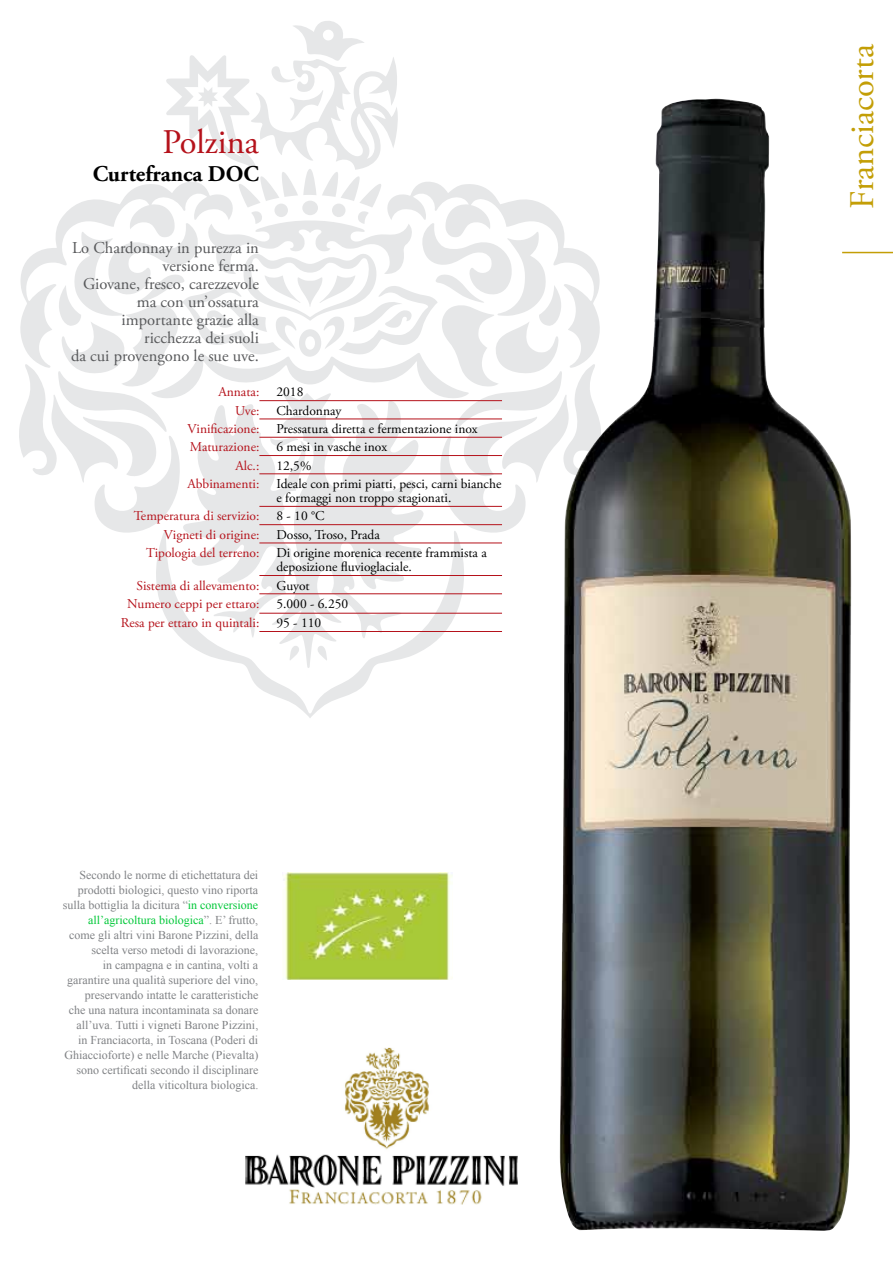
<style>
.page{position:relative;width:893px;height:1263px;background:#fff}
.page>*{position:absolute;margin:0;border:0;box-sizing:border-box;transform-origin:0 0}
.t1{font:34.5px "Adobe Garamond Pro";color:#c39e06}
.t2{font:34.5px "Adobe Garamond Pro";color:#b5121b}
.t3{font:700 22.5px "Adobe Garamond Pro";color:#000}
.t4{font:16.5px/18px "Adobe Garamond Pro";color:#58595b;text-align:right}
.t5{font:13.5px/14.2px "Adobe Garamond Pro";color:#000}
.t6{font:13.5px "Adobe Garamond Pro";color:#b5121b}
.t7{font:12px/15px "Times New Roman";color:#808285;text-align:right}
.s1{color:#00c838}
</style>
<div class="page">
<svg style="left:156px;top:533px;width:308px;height:185px"></svg>
<svg style="left:183px;top:533px;width:241px;height:136px"></svg>
<svg style="left:19px;top:21px;width:540px;height:512px"></svg>
<hr style="left:842px;top:252px;width:51px;height:1px;background:#c39e06">
<hr style="left:259px;top:400px;width:243px;height:1px;background:#b5121b">
<hr style="left:259px;top:419px;width:243px;height:1px;background:#b5121b">
<hr style="left:259px;top:437px;width:243px;height:1px;background:#b5121b">
<hr style="left:259px;top:524px;width:243px;height:1px;background:#b5121b">
<hr style="left:259px;top:543px;width:243px;height:1px;background:#b5121b">
<hr style="left:259px;top:455px;width:243px;height:1px;background:#b5121b">
<hr style="left:259px;top:474px;width:243px;height:1px;background:#b5121b">
<hr style="left:259px;top:506px;width:243px;height:1px;background:#b5121b">
<hr style="left:259px;top:575px;width:243px;height:1px;background:#b5121b">
<hr style="left:259px;top:593px;width:243px;height:1px;background:#b5121b">
<hr style="left:259px;top:613px;width:243px;height:1px;background:#b5121b">
<hr style="left:259px;top:631px;width:243px;height:1px;background:#b5121b">
<img style="left:559px;top:99px;width:292px;height:1132px">
<img style="left:245px;top:1047px;width:273px;height:158px">
<img style="left:284px;top:873px;width:168px;height:107px">
<h1 class="t2" style="left:163px;top:121px;width:98px">Polzina</h1>
<h2 class="t3" style="left:93px;top:160px;width:168px">Curtefranca DOC</h2>
<h3 class="t4" style="left:71px;top:239px;width:189px">Lo Chardonnay in purezza in versione ferma.<br>Giovane, fresco, carezzevole ma con un’ossatura importante grazie alla ricchezza dei suoli<br>da cui provengono le sue uve.</h3>
<p class="t6" style="left:218px;top:384px;width:43px">Annata:</p>
<p class="t5" style="left:276px;top:385px;width:28px">2018</p>
<p class="t6" style="left:235px;top:402px;width:26px">Uve:</p>
<p class="t5" style="left:276px;top:404px;width:67px">Chardonnay</p>
<p class="t6" style="left:188px;top:421px;width:73px">Vinificazione:</p>
<p class="t5" style="left:276px;top:422px;width:203px">Pressatura diretta e fermentazione inox</p>
<p class="t6" style="left:190px;top:439px;width:71px">Maturazione:</p>
<p class="t5" style="left:276px;top:440px;width:112px">6 mesi in vasche inox</p>
<p class="t6" style="left:235px;top:457px;width:25px">Alc.:</p>
<p class="t5" style="left:276px;top:459px;width:37px">12,5%</p>
<p class="t6" style="left:188px;top:475px;width:73px">Abbinamenti:</p>
<p class="t5" style="left:276px;top:477px;width:226px">Ideale con primi piatti, pesci, carni bianche e formaggi non troppo stagionati.</p>
<p class="t6" style="left:134px;top:508px;width:127px">Temperatura di servizio:</p>
<p class="t5" style="left:276px;top:509px;width:50px">8 - 10 °C</p>
<p class="t6" style="left:164px;top:526px;width:97px">Vigneti di origine:</p>
<p class="t5" style="left:276px;top:528px;width:105px">Dosso, Troso, Prada</p>
<p class="t6" style="left:146px;top:545px;width:115px">Tipologia del terreno:</p>
<p class="t5" style="left:276px;top:546px;width:212px">Di origine morenica recente frammista a deposizione fluvioglaciale.</p>
<p class="t6" style="left:137px;top:577px;width:124px">Sistema di allevamento:</p>
<p class="t5" style="left:276px;top:579px;width:35px">Guyot</p>
<p class="t6" style="left:127px;top:595px;width:134px">Numero ceppi per ettaro:</p>
<p class="t5" style="left:276px;top:597px;width:73px">5.000 - 6.250</p>
<p class="t6" style="left:121px;top:615px;width:140px">Resa per ettaro in quintali:</p>
<p class="t5" style="left:276px;top:616px;width:46px">95 - 110</p>
<p class="t7" style="left:63px;top:867px;width:197px">Secondo le norme di etichettatura dei prodotti biologici, questo vino riporta sulla bottiglia la dicitura “<span class="s1">in conversione all’agricoltura biologica</span>”. E’ frutto, come gli altri vini Barone Pizzini, della scelta verso metodi di lavorazione,<br>in campagna e in cantina, volti a garantire una qualità superiore del vino, preservando intatte le caratteristiche<br>che una natura incontaminata sa donare all’uva. Tutti i vigneti Barone Pizzini,<br>in Franciacorta, in Toscana (Poderi di Ghiaccioforte) e nelle Marche (Pievalta) sono certificati secondo il disciplinare della viticoltura biologica.</p>
<h1 class="t1" style="left:842px;top:209px;width:166px;rotate:-90deg">Franciacorta</h1>
</div>
